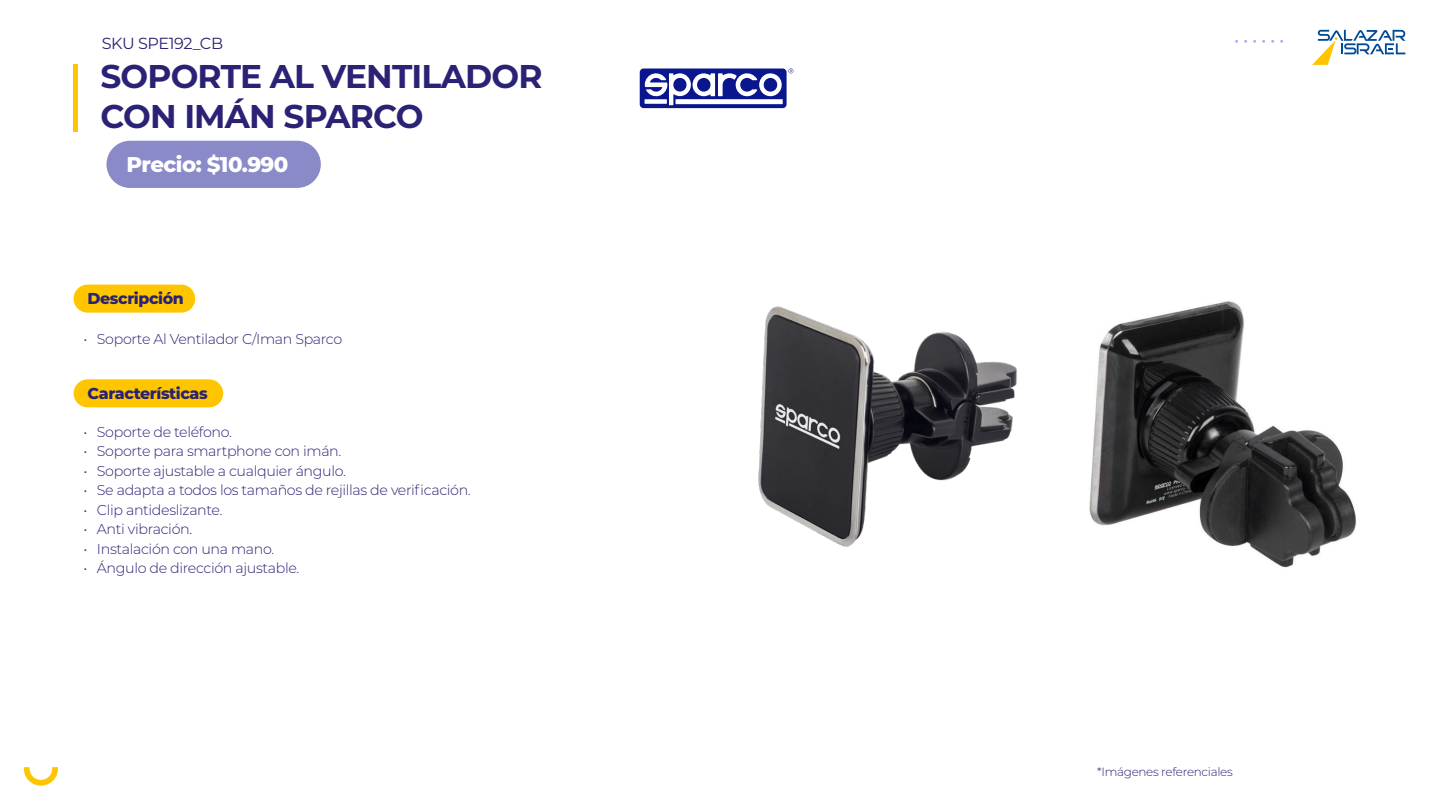
<style>
.page{position:relative;width:1440px;height:810px;background:#fff}
.page>*{position:absolute;margin:0;border:0;box-sizing:border-box;transform-origin:0 0}
.t1{font:700 32.92px/39.5px "Montserrat";letter-spacing:-.025em;color:#2a2274}
.t2{font:800 21.3px "Montserrat";letter-spacing:-.025em;color:#fff}
.t3{font:16.05px "Montserrat";letter-spacing:-.025em;color:#2a2274}
.t4{font:800 15.75px "Montserrat";letter-spacing:-.025em;color:#2a2274}
.t5{font:300 14.25px "Montserrat";letter-spacing:-.025em;color:#2a2274}
.t6{font:300 11.93px "Montserrat";letter-spacing:-.025em;color:#2a2274}
</style>
<div class="page">
<hr style="left:74px;top:64px;width:4px;height:68px;background:#ffc600">
<div style="left:74px;top:285px;width:121px;height:28px;background:#ffc600;border-radius:14px"></div>
<div style="left:74px;top:379px;width:149px;height:28px;background:#ffc600;border-radius:14px"></div>
<div style="left:106px;top:141px;width:215px;height:47px;background:#8a8ac9;border-radius:24px"></div>
<svg style="left:1312px;top:30px;width:93px;height:35px"></svg>
<svg style="left:24px;top:767px;width:34px;height:19px"></svg>
<div style="left:640px;top:69px;width:147px;height:39px;background:#09168d;border-radius:4px"></div>
<svg style="left:645px;top:73px;width:138px;height:32px"></svg>
<svg style="left:789px;top:69px;width:4px;height:4px"></svg>
<img style="left:758px;top:306px;width:259px;height:241px">
<img style="left:1089px;top:301px;width:268px;height:267px">
<p class="t3" style="left:102px;top:32px;width:123px">SKU SPE192_CB</p>
<h1 class="t1" style="left:100px;top:55px;width:444px">SOPORTE AL VENTILADOR<br>CON IMÁN SPARCO</h1>
<h2 class="t2" style="left:127px;top:149px;width:163px">Precio: $10.990</h2>
<p class="t4" style="left:88px;top:287px;width:98px">Descripción</p>
<p class="t5" style="left:83px;top:330px;width:260px">• Soporte Al Ventilador C/Iman Sparco</p>
<p class="t4" style="left:88px;top:382px;width:122px">Características</p>
<p class="t5" style="left:83px;top:422px;width:150px">• Soporte de teléfono.</p>
<p class="t5" style="left:83px;top:441px;width:259px">• Soporte para smartphone con imán.</p>
<p class="t5" style="left:83px;top:461px;width:264px">• Soporte ajustable a cualquier ángulo.</p>
<p class="t5" style="left:83px;top:480px;width:389px">• Se adapta a todos los tamaños de rejillas de verificación.</p>
<p class="t5" style="left:83px;top:500px;width:141px">• Clip antideslizante.</p>
<p class="t5" style="left:83px;top:519px;width:110px">• Anti vibración.</p>
<p class="t5" style="left:83px;top:539px;width:192px">• Instalación con una mano.</p>
<p class="t5" style="left:83px;top:558px;width:217px">• Ángulo de dirección ajustable.</p>
<p class="t6" style="left:1097px;top:764px;width:137px">*Imágenes referenciales</p>
</div>
